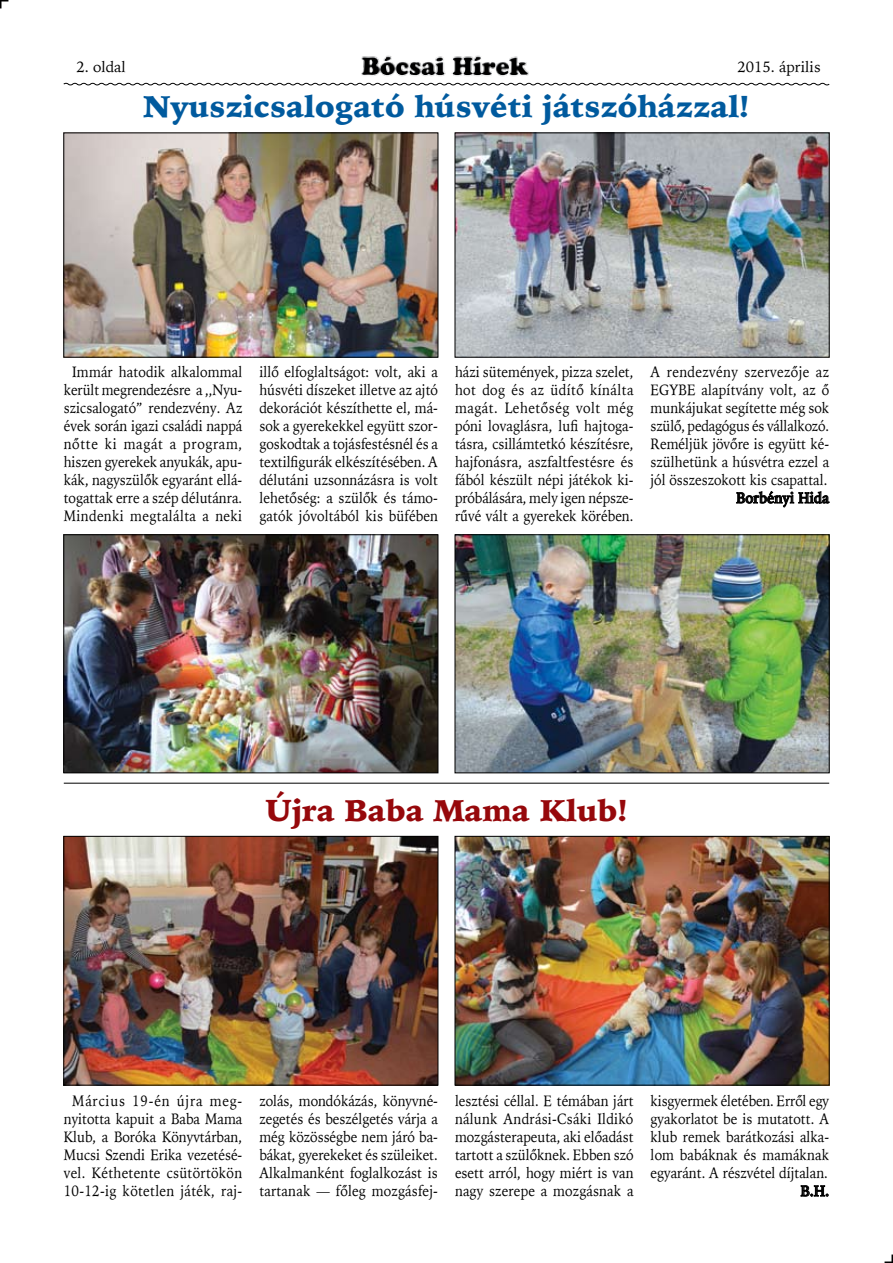
<style>
.page{position:relative;width:893px;height:1263px;background:#fff}
.page>*{position:absolute;margin:0;border:0;box-sizing:border-box;transform-origin:0 0}
.t1{font:30px "Iowan OS Blk PFL";color:#005a9e}
.t2{font:30px "Iowan OS Blk PFL";color:#96080b}
.t3{font:15px/18px "Iowan OS PFL";color:#000;text-align:justify;scale:.9 1}
.t4{font:15px "Iowan OS PFL";color:#000}
.t5{font:700 15px "Iowan OS PFL";color:#000;scale:.9 1}
</style>
<div class="page">
<img style="left:361px;top:55px;width:168px;height:22px">
<svg style="left:63px;top:82px;width:767px;height:4px"></svg>
<svg style="left:0;top:0;width:8px;height:8px"></svg>
<svg style="left:884px;top:1254px;width:9px;height:9px"></svg>
<img style="left:65px;top:134px;width:371px;height:222px">
<div style="left:63px;top:132px;width:375px;height:226px;border:1px solid #000"></div>
<img style="left:65px;top:838px;width:371px;height:245px">
<div style="left:63px;top:836px;width:375px;height:249px;border:1px solid #000"></div>
<img style="left:457px;top:838px;width:371px;height:245px">
<div style="left:455px;top:836px;width:375px;height:249px;border:1px solid #000"></div>
<svg style="left:801px;top:1185px;width:28px;height:12px"></svg>
<hr style="left:64px;top:783px;width:765px;height:1px;background:#000">
<img style="left:457px;top:134px;width:371px;height:222px">
<div style="left:455px;top:132px;width:375px;height:226px;border:1px solid #000"></div>
<svg style="left:736px;top:491px;width:94px;height:16px"></svg>
<img style="left:65px;top:536px;width:371px;height:235px">
<div style="left:63px;top:534px;width:375px;height:239px;border:1px solid #000"></div>
<img style="left:457px;top:536px;width:371px;height:235px">
<div style="left:455px;top:534px;width:375px;height:239px;border:1px solid #000"></div>
<p class="t4" style="left:85px;top:56px;width:43px">. oldal</p>
<p class="t4" style="left:738px;top:56px;width:85px">2015. április</p>
<h1 class="t1" style="left:143px;top:85px;width:608px">Nyuszicsalogató húsvéti játszóházzal!</h1>
<p class="t3" style="left:64px;top:363px;width:200px;text-align:center">Immár hatodik alkalommal került megrendezésre a ,,Nyu&shy;szicsalogató” rendezvény. Az évek során igazi családi nappá nőtte ki magát a program, hiszen gyerekek anyukák, apu&shy;kák, nagyszülők egyaránt ellá&shy;togattak erre a szép délutánra.<br>Mindenki megtalálta a neki</p>
<p class="t3" style="left:259px;top:363px;width:200px">illő elfoglaltságot: volt, aki a húsvéti díszeket illetve az ajtó dekorációt készíthette el, má&shy;sok a gyerekekkel együtt szor&shy;goskodtak a tojásfestésnél és a textilfigurák elkészítésében. A délutáni uzsonnázásra is volt lehetőség: a szülők és támo&shy;gatók jóvoltából kis büfében</p>
<p class="t3" style="left:455px;top:363px;width:200px">házi sütemények, pizza szelet, hot dog és az üdítõ kínálta magát. Lehetőség volt még póni lovaglásra, lufi hajtoga&shy;tásra, csillámtetkó készítésre, hajfonásra, aszfaltfestésre és fából készült népi játékok ki&shy;próbálására, mely igen népsze&shy;rűvé vált a gyerekek körében.</p>
<p class="t3" style="left:651px;top:363px;width:200px">A rendezvény szervezője az EGYBE alapítvány volt, az ő munkájukat segítette még sok szülő, pedagógus és vállalkozó.<br>Reméljük jövőre is együtt ké&shy;szülhetünk a húsvétra ezzel a jól összeszokott kis csapattal.</p>
<p class="t5" style="left:736px;top:487px;width:105px">Borbényi Hida</p>
<h1 class="t2" style="left:265px;top:789px;width:364px">Újra Baba Mama Klub!</h1>
<p class="t3" style="left:64px;top:1092px;width:200px;text-align:center">Március 19-én újra meg&shy;nyitotta kapuit a Baba Mama<br>Klub, a Boróka Könyvtárban,<br>Mucsi Szendi Erika vezetésé&shy;vel. Kéthetente csütörtökön<br>10-12-ig kötetlen játék, raj-</p>
<p class="t3" style="left:259px;top:1092px;width:200px">zolás, mondókázás, könyvné&shy;zegetés és beszélgetés várja a még közösségbe nem járó ba&shy;bákat, gyerekeket és szüleiket.<br>Alkalmanként foglalkozást is tartanak — főleg mozgásfej-</p>
<p class="t3" style="left:455px;top:1092px;width:200px">lesztési céllal. E témában járt nálunk Andrási-Csáki Ildikó mozgásterapeuta, aki előadást tartott a szülőknek. Ebben szó esett arról, hogy miért is van nagy szerepe a mozgásnak a</p>
<p class="t3" style="left:651px;top:1092px;width:200px">kisgyermek életében. Erről egy gyakorlatot be is mutatott. A klub remek barátkozási alka&shy;lom babáknak és mamáknak egyaránt. A részvétel díjtalan.</p>
<p class="t5" style="left:801px;top:1180px;width:33px">B.H.</p>
</div>
